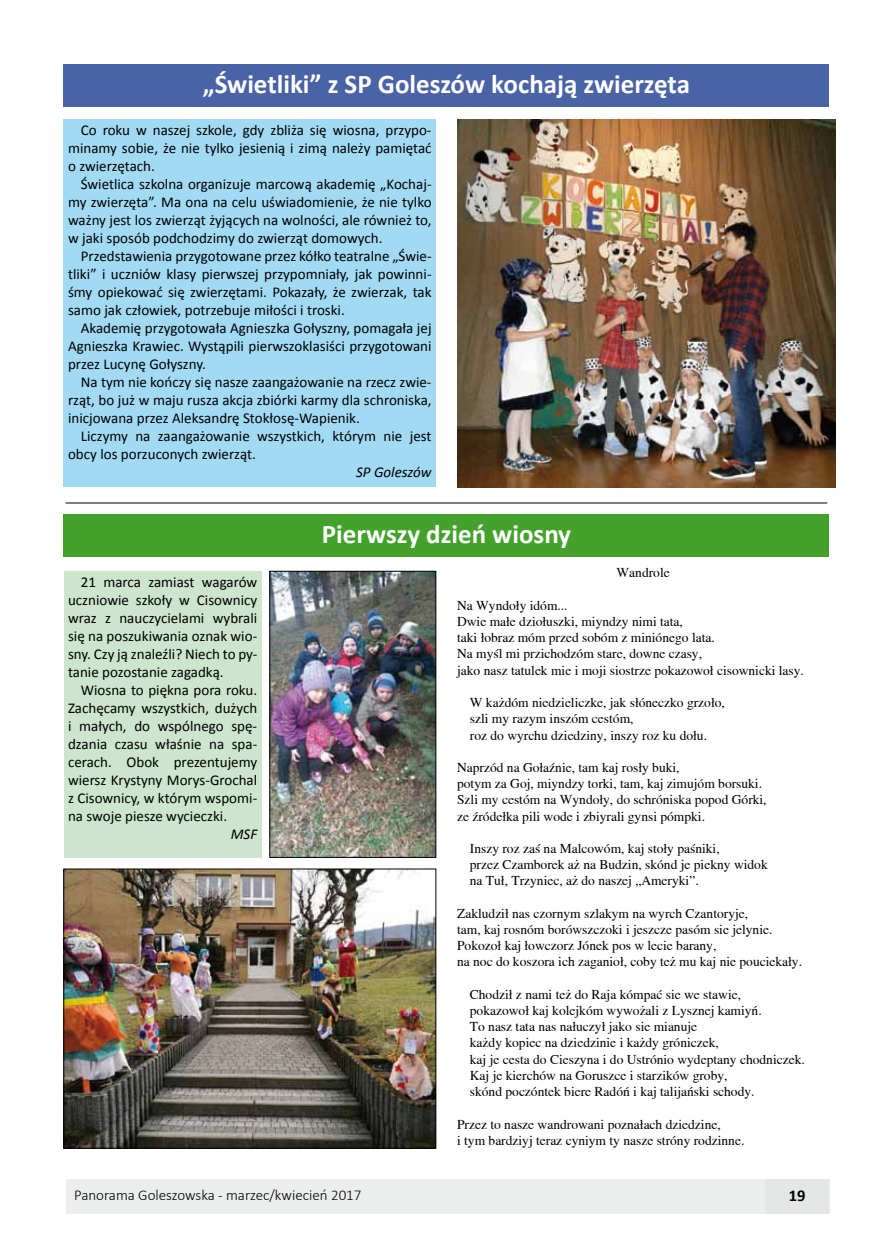
<style>
.page{position:relative;width:893px;height:1255px;background:#fff}
.page>*{position:absolute;margin:0;border:0;box-sizing:border-box;transform-origin:0 0}
.t1{font:700 27px "Calibri";color:#fff}
.t2{font:700 16.5px "Calibri";color:#000}
.t3{font:15px/18px "Calibri";color:#000;text-align:justify}
.t4{font:300 15px "Calibri";color:#000}
.t5{font:italic 15px "Calibri";color:#000}
.t6{font:13.5px/16.2px "Toronto";color:#000}
</style>
<div class="page">
<div style="left:66px;top:1179px;width:763px;height:34px;background:#eceded"></div>
<div style="left:765px;top:1179px;width:64px;height:34px;background:#e5e6e6"></div>
<div style="left:64px;top:64px;width:765px;height:42px;background:#4a62a6"></div>
<div style="left:64px;top:119px;width:372px;height:368px;background:#a2daf4"></div>
<img style="left:457px;top:119px;width:378px;height:368px">
<hr style="left:66px;top:502px;width:761px;height:1px;background:#000">
<div style="left:64px;top:514px;width:765px;height:42px;background:#44a12b"></div>
<div style="left:64px;top:571px;width:197px;height:286px;background:#cde4cd"></div>
<img style="left:65px;top:870px;width:369px;height:276px">
<div style="left:63px;top:868px;width:373px;height:280px;border:1px solid #000"></div>
<img style="left:271px;top:573px;width:163px;height:282px">
<div style="left:269px;top:571px;width:167px;height:286px;border:1px solid #000"></div>
<h1 class="t1" style="left:203px;top:66px;width:489px">„Świetliki” z SP Goleszów kochają zwierzęta</h1>
<p class="t3" style="left:68px;top:121px;width:365px;text-indent:13px">Co roku w naszej szkole, gdy zbliża się wiosna, przypo&shy;minamy sobie, że nie tylko jesienią i zimą należy pamiętać o zwierzętach.</p>
<p class="t3" style="left:68px;top:175px;width:365px;text-indent:13px">Świetlica szkolna organizuje marcową akademię „Kochaj&shy;my zwierzęta”. Ma ona na celu uświadomienie, że nie tylko ważny jest los zwierząt żyjących na wolności, ale również to, w jaki sposób podchodzimy do zwierząt domowych.</p>
<p class="t3" style="left:68px;top:247px;width:365px;text-indent:13px">Przedstawienia przygotowane przez kółko teatralne „Świe&shy;tliki” i uczniów klasy pierwszej przypomniały, jak powinni&shy;śmy opiekować się zwierzętami. Pokazały, że zwierzak, tak samo jak człowiek, potrzebuje miłości i troski.</p>
<p class="t3" style="left:68px;top:319px;width:365px;text-indent:13px">Akademię przygotowała Agnieszka Gołyszny, pomagała jej Agnieszka Krawiec. Wystąpili pierwszoklasiści przygotowani przez Lucynę Gołyszny.</p>
<p class="t3" style="left:68px;top:373px;width:365px;text-indent:13px">Na tym nie kończy się nasze zaangażowanie na rzecz zwie&shy;rząt, bo już w maju rusza akcja zbiórki karmy dla schroniska, inicjowana przez Aleksandrę Stokłosę-Wapienik.</p>
<p class="t3" style="left:68px;top:427px;width:365px;text-indent:13px">Liczymy na zaangażowanie wszystkich, którym nie jest obcy los porzuconych zwierząt.</p>
<p class="t5" style="left:356px;top:461px;width:77px">SP Goleszów</p>
<p class="t3" style="left:68px;top:573px;width:191px;text-indent:13px">21 marca zamiast wagarów uczniowie szkoły w Cisownicy wraz z nauczycielami wybrali się na poszukiwania oznak wio&shy;sny. Czy ją znaleźli? Niech to py&shy;tanie pozostanie zagadką.</p>
<p class="t3" style="left:68px;top:681px;width:191px;text-indent:13px">Wiosna to piękna pora roku.<br>Zachęcamy wszystkich, dużych i małych, do wspólnego spę&shy;dzania czasu właśnie na spa&shy;cerach. Obok prezentujemy wiersz Krystyny Morys-Grochal z Cisownicy, w którym wspomi&shy;na swoje piesze wycieczki.</p>
<p class="t5" style="left:231px;top:823px;width:28px">MSF</p>
<h1 class="t1" style="left:322px;top:516px;width:251px">Pierwszy dzień wiosny</h1>
<p class="t6" style="left:617px;top:564px;width:55px">Wandrole</p>
<p class="t6" style="left:457px;top:597px;width:348px">Na Wyndoły idóm...<br>Dwie małe dziołuszki, miyndzy nimi tata,<br>taki łobraz móm przed sobóm z miniónego lata.<br>Na myśl mi przichodzóm stare, downe czasy,<br>jako nasz tatulek mie i moji siostrze pokazowoł cisownicki lasy.</p>
<p class="t6" style="left:470px;top:694px;width:257px">W każdóm niedzieliczke, jak słóneczko grzoło, szli my razym inszóm cestóm,<br>roz do wyrchu dziedziny, inszy roz ku dołu.</p>
<p class="t6" style="left:457px;top:759px;width:311px">Naprzód na Gołaźnie, tam kaj rosły buki,<br>potym za Goj, miyndzy torki, tam, kaj zimujóm borsuki.<br>Szli my cestóm na Wyndoły, do schróniska popod Górki, ze źródełka pili wode i zbiyrali gynsi pómpki.</p>
<p class="t6" style="left:470px;top:840px;width:299px">Inszy roz zaś na Malcowóm, kaj stoły paśniki,<br>przez Czamborek aż na Budzin, skónd je piekny widok na Tuł, Trzyniec, aż do naszej „Ameryki”.</p>
<p class="t6" style="left:457px;top:905px;width:346px">Zakludził nas czornym szlakym na wyrch Czantoryje,<br>tam, kaj rosnóm borówszczoki i jeszcze pasóm sie jelynie.<br>Pokozoł kaj łowczorz Jónek pos w lecie barany,<br>na noc do koszora ich zaganioł, coby też mu kaj nie pouciekały.</p>
<p class="t6" style="left:470px;top:986px;width:336px">Chodził z nami też do Raja kómpać sie we stawie,<br>pokazowoł kaj kolejkóm wywożali z Lysznej kamiyń.<br>To nasz tata nas nałuczył jako sie mianuje<br>każdy kopiec na dziedzinie i każdy gróniczek,<br>kaj je cesta do Cieszyna i do Ustrónio wydeptany chodniczek.<br>Kaj je kierchów na Goruszce i starzików groby,<br>skónd poczóntek biere Radóń i kaj talijański schody.</p>
<p class="t6" style="left:457px;top:1115px;width:289px">Przez to nasze wandrowani poznałach dziedzine,<br>i tym bardziyj teraz cyniym ty nasze stróny rodzinne.</p>
<p class="t4" style="left:74px;top:1185px;width:289px">Panorama Goleszowska - marzec/kwiecień 2017</p>
<p class="t2" style="left:789px;top:1185px;width:18px">19</p>
</div>
